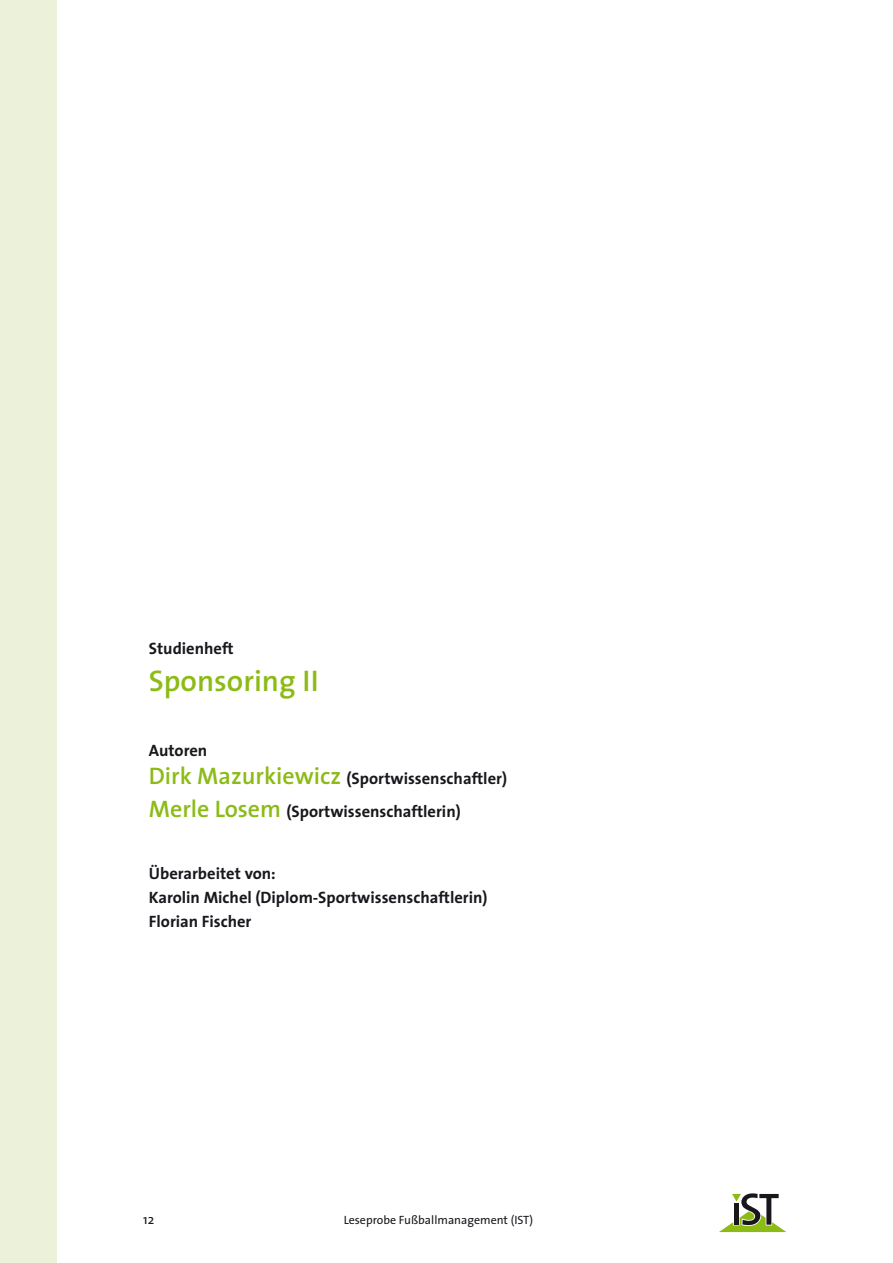
<style>
.page{position:relative;width:893px;height:1263px;background:#fff}
.page>*{position:absolute;margin:0;border:0;box-sizing:border-box;transform-origin:0 0}
.t1{font:600 30px "The Sans";color:#8cbb15}
.t2{font:700 16.5px/24px "The Sans";color:#1a171c}
.t3{font:13.5px "The Sans";color:#1a171c}
.t4{font:12px "The Sans";color:#1a171c}
.s1{font-weight:600;font-size:24px;color:#8cbb15}
</style>
<div class="page">
<svg style="left:719px;top:1193px;width:67px;height:39px"></svg>
<div style="left:0;top:0;width:57px;height:1263px;background:#ebf2d9"></div>
<p class="t2" style="left:149px;top:636px;width:86px">Studienheft</p>
<h1 class="t1" style="left:149px;top:656px;width:172px">Sponsoring II</h1>
<p class="t2" style="left:149px;top:736px;width:360px;line-height:28.2px">Autoren<br><span class="s1">Dirk Mazurkiewicz</span> (Sportwissenschaftler)</p>
<p class="t2" style="left:149px;top:799px;width:313px"><span class="s1">Merle Losem</span> (Sportwissenschaftlerin)</p>
<p class="t2" style="left:149px;top:861px;width:340px">Überarbeitet von:<br>Karolin Michel (Diplom-Sportwissenschaftlerin)<br>Florian Fischer</p>
<p class="t3" style="left:143px;top:1208px;width:13px">12</p>
<p class="t4" style="left:344px;top:1210px;width:191px">Leseprobe Fußballmanagement (IST)</p>
</div>
